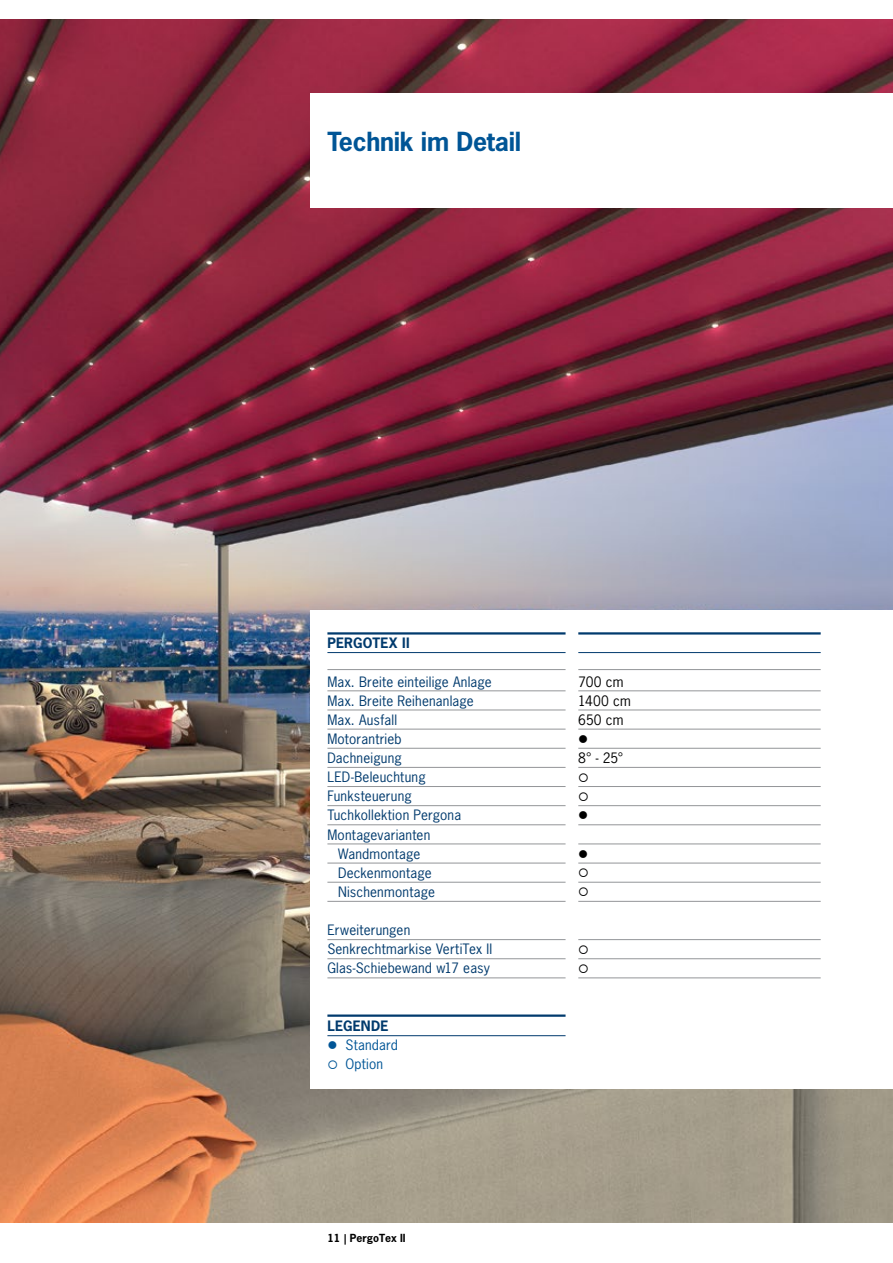
<style>
.page{position:relative;width:893px;height:1263px;background:#fff}
.page>*{position:absolute;margin:0;border:0;box-sizing:border-box;transform-origin:0 0}
.t1{font:700 24.75px "News Gothic";letter-spacing:-.01em;color:#005596}
.t2{font:13.5px/19.2px "News Gothic";letter-spacing:.015em;color:#003a6d}
.t3{font:13.5px/19.2px "News Gothic";letter-spacing:.005em;color:#000}
.t4{font:700 13.5px "News Gothic";letter-spacing:.015em;color:#003a6d}
.t5{font:13.5px "News Gothic";letter-spacing:.015em;color:#005596}
.t6{font:13.5px "Wingdings";color:#000}
.t7{font:700 10.5px "News Gothic";color:#000}
</style>
<div class="page">
<img style="left:0;top:19px;width:893px;height:1203px">
<div style="left:310px;top:94px;width:583px;height:114px;background:#fff"></div>
<div style="left:310px;top:610px;width:583px;height:478px;background:#fff"></div>
<hr style="left:327px;top:669px;width:239px;height:1px;background:#939598">
<hr style="left:327px;top:691px;width:239px;height:1px;background:#939598">
<hr style="left:327px;top:710px;width:239px;height:1px;background:#939598">
<hr style="left:327px;top:729px;width:239px;height:1px;background:#939598">
<hr style="left:578px;top:729px;width:243px;height:1px;background:#939598">
<hr style="left:327px;top:748px;width:239px;height:1px;background:#939598">
<hr style="left:578px;top:748px;width:243px;height:1px;background:#939598">
<hr style="left:327px;top:767px;width:239px;height:1px;background:#939598">
<hr style="left:578px;top:767px;width:243px;height:1px;background:#939598">
<hr style="left:327px;top:786px;width:239px;height:1px;background:#939598">
<hr style="left:578px;top:786px;width:243px;height:1px;background:#939598">
<hr style="left:327px;top:978px;width:239px;height:1px;background:#939598">
<hr style="left:578px;top:978px;width:243px;height:1px;background:#939598">
<hr style="left:578px;top:669px;width:243px;height:1px;background:#939598">
<hr style="left:578px;top:691px;width:243px;height:1px;background:#939598">
<hr style="left:578px;top:710px;width:243px;height:1px;background:#939598">
<hr style="left:327px;top:805px;width:239px;height:1px;background:#939598">
<hr style="left:327px;top:824px;width:239px;height:1px;background:#939598">
<hr style="left:327px;top:844px;width:239px;height:1px;background:#939598">
<hr style="left:327px;top:863px;width:239px;height:1px;background:#939598">
<hr style="left:327px;top:882px;width:239px;height:1px;background:#939598">
<hr style="left:327px;top:901px;width:239px;height:1px;background:#939598">
<hr style="left:327px;top:939px;width:239px;height:1px;background:#939598">
<hr style="left:327px;top:958px;width:239px;height:1px;background:#939598">
<hr style="left:578px;top:805px;width:243px;height:1px;background:#939598">
<hr style="left:578px;top:824px;width:243px;height:1px;background:#939598">
<hr style="left:578px;top:844px;width:243px;height:1px;background:#939598">
<hr style="left:578px;top:863px;width:243px;height:1px;background:#939598">
<hr style="left:578px;top:882px;width:243px;height:1px;background:#939598">
<hr style="left:578px;top:901px;width:243px;height:1px;background:#939598">
<hr style="left:578px;top:939px;width:243px;height:1px;background:#939598">
<hr style="left:578px;top:958px;width:243px;height:1px;background:#939598">
<hr style="left:327px;top:632px;width:239px;height:2px;background:#003a6d">
<hr style="left:578px;top:632px;width:243px;height:2px;background:#003a6d">
<hr style="left:327px;top:652px;width:239px;height:1px;background:#003a6d">
<hr style="left:578px;top:652px;width:243px;height:1px;background:#003a6d">
<hr style="left:327px;top:1014px;width:239px;height:3px;background:#003a6d">
<hr style="left:327px;top:1035px;width:239px;height:1px;background:#003a6d">
<svg style="left:579px;top:881px;width:9px;height:2px"></svg>
<svg style="left:579px;top:958px;width:9px;height:2px"></svg>
<h1 class="t1" style="left:327px;top:125px;width:195px">Technik im Detail</h1>
<p class="t4" style="left:327px;top:634px;width:84px">PERGOTEX II</p>
<p class="t2" style="left:327px;top:672px;width:166px">Max. Breite einteilige Anlage</p>
<p class="t2" style="left:327px;top:691px;width:148px">Max. Breite Reihenanlage</p>
<p class="t2" style="left:327px;top:710px;width:71px">Max. Ausfall</p>
<p class="t2" style="left:327px;top:729px;width:76px">Motorantrieb</p>
<p class="t2" style="left:327px;top:748px;width:76px">Dachneigung</p>
<p class="t2" style="left:327px;top:767px;width:100px">LED-Beleuchtung</p>
<p class="t2" style="left:327px;top:786px;width:86px">Funksteuerung</p>
<p class="t2" style="left:327px;top:806px;width:135px">Tuchkollektion Pergona</p>
<p class="t2" style="left:327px;top:825px;width:104px">Montagevarianten</p>
<p class="t2" style="left:338px;top:844px;width:84px">Wandmontage</p>
<p class="t2" style="left:338px;top:863px;width:95px">Deckenmontage</p>
<p class="t2" style="left:338px;top:882px;width:98px">Nischenmontage</p>
<p class="t2" style="left:327px;top:920px;width:166px">Erweiterungen<br>Senkrechtmarkise VertiTex II<br>Glas-Schiebewand w17 easy</p>
<p class="t4" style="left:327px;top:1017px;width:63px">LEGENDE</p>
<p class="t5" style="left:327px;top:1036px;width:72px">● Standard</p>
<p class="t5" style="left:327px;top:1055px;width:57px">○ Option</p>
<p class="t7" style="left:327px;top:1231px;width:80px">11 | PergoTex II</p>
<p class="t3" style="left:578px;top:672px;width:54px">700 cm<br>1400 cm<br>650 cm</p>
<p class="t6" style="left:578px;top:732px;width:12px">●</p>
<p class="t3" style="left:578px;top:748px;width:47px">8° - 25°</p>
<p class="t6" style="left:578px;top:808px;width:12px">●</p>
<p class="t6" style="left:578px;top:846px;width:12px">●</p>
</div>
